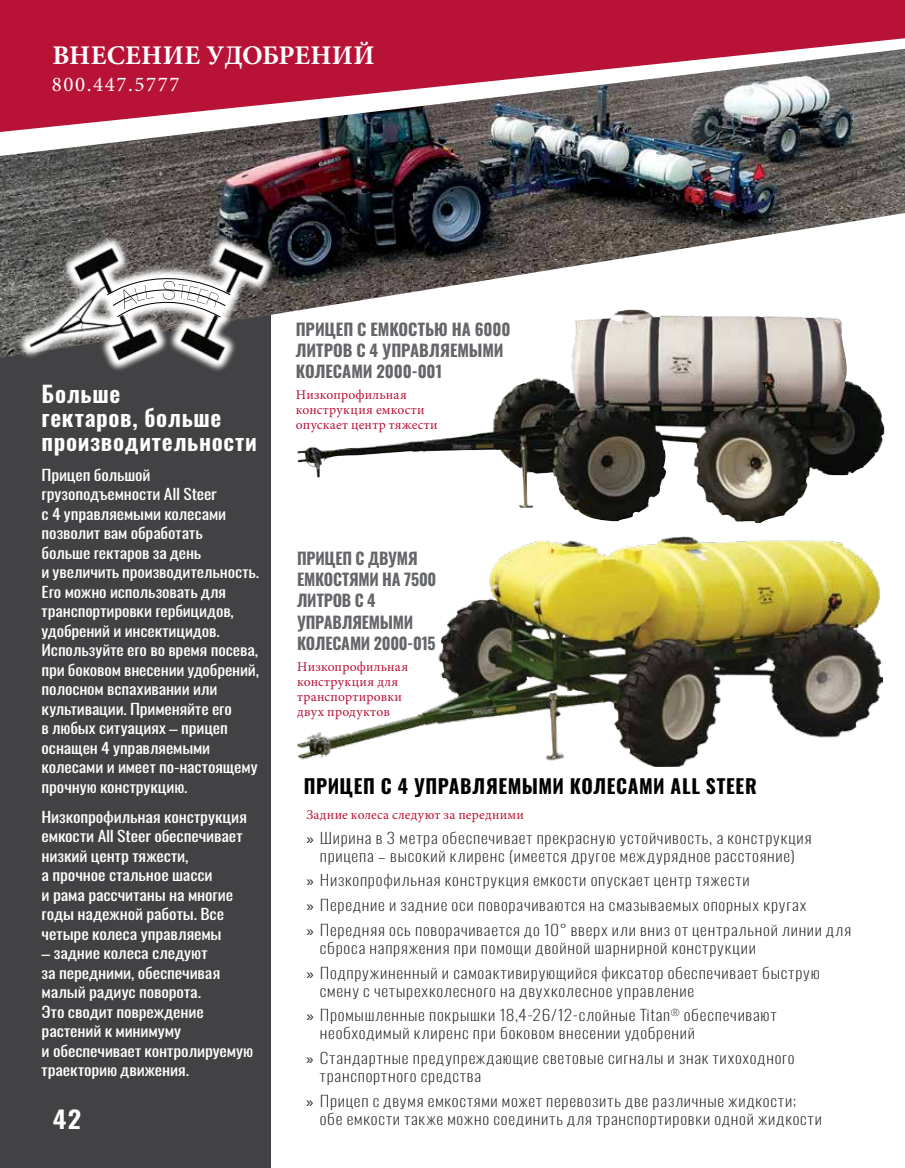
<style>
.page{position:relative;width:905px;height:1168px;background:#fff}
.page>*{position:absolute;margin:0;border:0;box-sizing:border-box;transform-origin:0 0}
.t1{font:700 27px "Minion Pro";letter-spacing:.01em;color:#fff}
.t2{font:600 24px "Oswald";color:#fff;scale:1.1 1}
.t3{font:600 22.5px/24px "Oswald";letter-spacing:.03em;color:#fff;scale:1.05 1}
.t4{font:21px "Minion Pro";letter-spacing:.075em;color:#fff}
.t5{font:700 19.5px "Oswald";letter-spacing:.035em;color:#000}
.t6{font:700 16.5px/21px "Oswald";letter-spacing:-.01em;color:#656669}
.t7{font:200 15px/24.8px "Oswald";letter-spacing:.045em;color:#222223;scale:1.18 1}
.t8{font:15px/19.5px "Oswald";letter-spacing:-.005em;color:#fff;scale:1.17 1}
.t9{font:15px/19.5px "Oswald";letter-spacing:-.005em;color:#fff;scale:1.18 1}
.t10{font:13.5px/15px "Minion Pro";letter-spacing:.02em;color:#b81237}
.s1{font-family:"Myriad Pro";font-weight:400}
</style>
<div class="page">
<div style="left:0;top:267px;width:270px;height:901px;background:#424244"></div>
<img style="left:0;top:158px;width:904px;height:200px">
<img style="left:297px;top:310px;width:587px;height:213px">
<img style="left:297px;top:537px;width:585px;height:229px">
<svg style="left:17px;top:235px;width:258px;height:137px"></svg>
<img style="left:27px;top:244px;width:239px;height:119px">
<svg style="left:107px;top:258px;width:124px;height:60px"></svg>
<svg style="left:896px;top:301px;width:8px;height:57px"></svg>
<img style="left:0;top:133px;width:904px;height:25px">
<svg style="left:0;top:0;width:904px;height:133px;fill:#b81237"></svg>
<h1 class="t1" style="left:53px;top:36px;width:323px">ВНЕСЕНИЕ УДОБРЕНИЙ</h1>
<h3 class="t4" style="left:52px;top:70px;width:129px">800.447.5777</h3>
<h3 class="t3" style="left:42px;top:382px;width:206px">Больше<br>гектаров, больше производительности</h3>
<p class="t8" style="left:42px;top:463px;width:187px">Прицеп большой грузоподъемности All Steer<br>с 4 управляемыми колесами позволит вам обработать<br>больше гектаров за день<br>и увеличить производительность.<br>Его можно использовать для транспортировки гербицидов, удобрений и инсектицидов.<br>Используйте его во время посева, при боковом внесении удобрений, полосном вспахивании или культивации. Применяйте его<br>в любых ситуациях – прицеп оснащен 4 управляемыми колесами и имеет по-настоящему прочную конструкцию.</p>
<p class="t9" style="left:42px;top:805px;width:175px">Низкопрофильная конструкция емкости All Steer обеспечивает низкий центр тяжести,<br>а прочное стальное шасси<br>и рама рассчитаны на многие годы надежной работы. Все четыре колеса управляемы</p>
<p class="t9" style="left:42px;top:942px;width:181px">– задние колеса следуют<br>за передними, обеспечивая малый радиус поворота.<br>Это сводит повреждение растений к минимуму<br>и обеспечивает контролируемую траекторию движения.</p>
<h2 class="t2" style="left:53px;top:1106px;width:27px">42</h2>
<p class="t6" style="left:296px;top:319px;width:216px">ПРИЦЕП С ЕМКОСТЬЮ НА 6000<br>ЛИТРОВ С 4 УПРАВЛЯЕМЫМИ<br>КОЛЕСАМИ 2000-001</p>
<p class="t10" style="left:296px;top:388px;width:143px">Низкопрофильная конструкция емкости опускает центр тяжести</p>
<p class="t6" style="left:297px;top:549px;width:141px">ПРИЦЕП С ДВУМЯ<br>ЕМКОСТЯМИ НА 7500<br>ЛИТРОВ С 4<br>УПРАВЛЯЕМЫМИ<br>КОЛЕСАМИ 2000-015</p>
<p class="t10" style="left:297px;top:659px;width:112px">Низкопрофильная конструкция для транспортировки двух продуктов</p>
<h3 class="t5" style="left:304px;top:776px;width:454px">ПРИЦЕП С 4 УПРАВЛЯЕМЫМИ КОЛЕСАМИ ALL STEER</h3>
<p class="t10" style="left:306px;top:807px;width:219px">Задние колеса следуют за передними</p>
<p class="t7" style="left:306px;top:827px;width:429px;line-height:18px;text-align:center"><span class="s1">»</span> Ширина в 3 метра обеспечивает прекрасную устойчивость, а конструкция прицепа – высокий клиренс (имеется другое междурядное расстояние)</p>
<p class="t7" style="left:306px;top:866px;width:463px"><span class="s1">»</span> Низкопрофильная конструкция емкости опускает центр тяжести<br><span class="s1">»</span> Передние и задние оси поворачиваются на смазываемых опорных кругах<br><span class="s1">»</span> Передняя ось поворачивается до 10° вверх или вниз от центральной линии для</p>
<p class="t7" style="left:306px;top:933px;width:436px;text-indent:14px">сброса напряжения при помощи двойной шарнирной конструкции<br><span class="s1">»</span> Подпружиненный и самоактивирующийся фиксатор обеспечивает быструю</p>
<p class="t7" style="left:306px;top:976px;width:400px;text-indent:14px">смену с четырехколесного на двухколесное управление<br><span class="s1">»</span> Промышленные покрышки 18,4-26/12-слойные Titan<sup>®</sup> обеспечивают</p>
<p class="t7" style="left:306px;top:1019px;width:415px;text-indent:14px">необходимый клиренс при боковом внесении удобрений<br><span class="s1">»</span> Стандартные предупреждающие световые сигналы и знак тихоходного</p>
<p class="t7" style="left:306px;top:1062px;width:417px;text-indent:14px">транспортного средства<br><span class="s1">»</span> Прицеп с двумя емкостями может перевозить две различные жидкости;</p>
<p class="t7" style="left:320px;top:1104px;width:427px">обе емкости также можно соединить для транспортировки одной жидкости</p>
</div>
